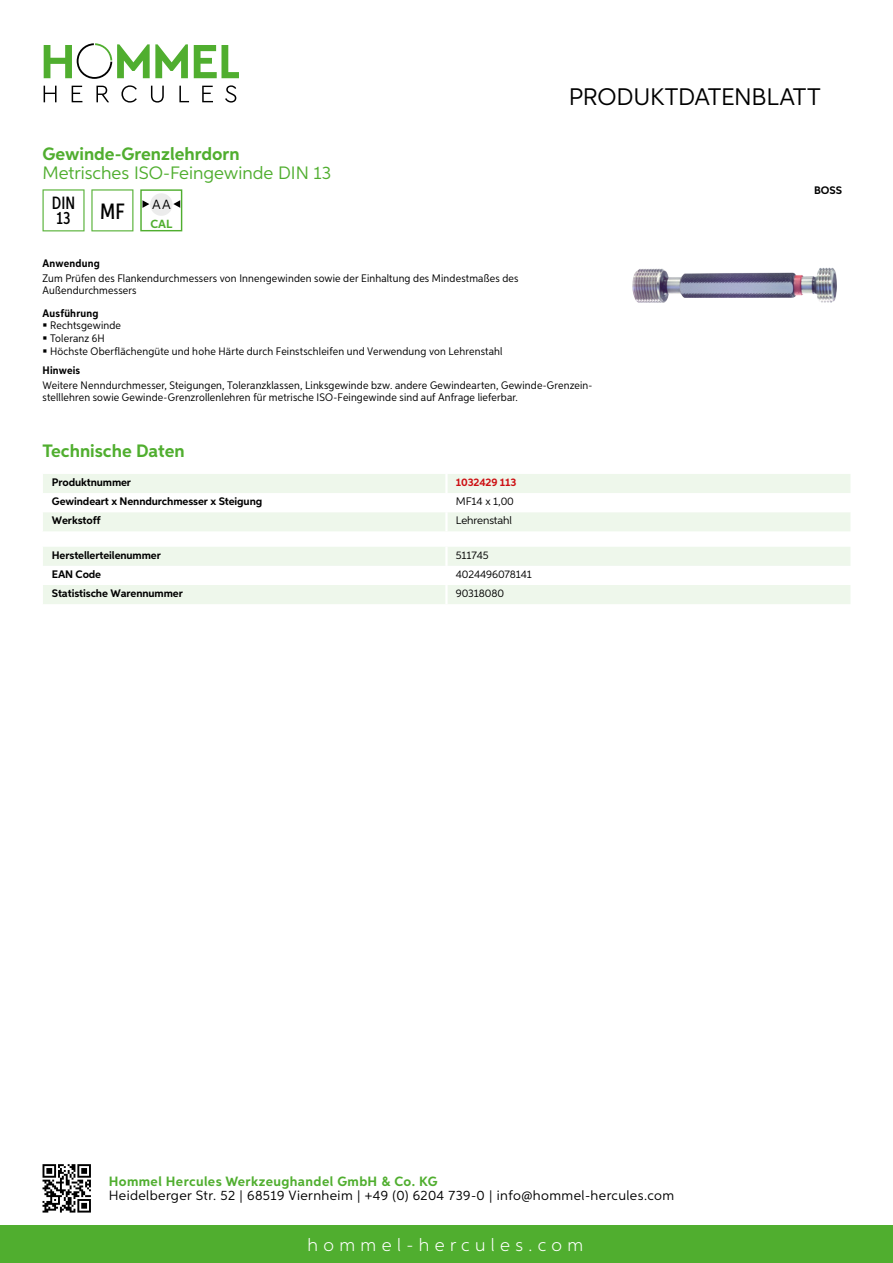
<style>
.page{position:relative;width:893px;height:1263px;background:#fff}
.page>*{position:absolute;margin:0;border:0;box-sizing:border-box;transform-origin:0 0}
.t1{font:24px "Aspira";letter-spacing:-.01em;color:#000}
.t2{font:700 18px "Aspira";color:#50ae2f}
.t3{font:18px "Aspira";color:#50ae2f}
.t4{font:300 18px "Aspira";letter-spacing:.3em;color:#fff}
.t5{font:500 17.85px/14.9px "Aspira XX Nar";color:#000}
.t6{font:13.5px "Aspira";letter-spacing:.03em;color:#000}
.t7{font:700 13.5px "Aspira";letter-spacing:.03em;color:#50ae2f}
.t8{font:13.35px "Aspira";color:#000}
.t9{font:700 11.85px "Aspira";color:#50ae2f}
.t10{font:10.95px/12px "Aspira Nar";letter-spacing:.015em;color:#000}
.t11{font:700 10.95px "Aspira";letter-spacing:-.01em;color:#000}
.t12{font:10.95px "Aspira";letter-spacing:-.01em;color:#000}
.t13{font:700 10.95px "Aspira Nar";letter-spacing:.02em;color:#000}
.t14{font:700 10.95px "Aspira";letter-spacing:-.01em;color:#cd1013}
</style>
<div class="page">
<div style="left:0;top:1226px;width:893px;height:37px;background:#50ae2f"></div>
<svg style="left:43px;top:1164px;width:48px;height:48px"></svg>
<svg style="left:194px;top:45px;width:45px;height:33px"></svg>
<svg style="left:44px;top:43px;width:144px;height:36px"></svg>
<svg style="left:44px;top:86px;width:13px;height:16px"></svg>
<svg style="left:72px;top:86px;width:10px;height:16px"></svg>
<svg style="left:96px;top:86px;width:13px;height:16px"></svg>
<svg style="left:121px;top:85px;width:16px;height:18px"></svg>
<svg style="left:151px;top:86px;width:13px;height:17px"></svg>
<svg style="left:179px;top:86px;width:10px;height:16px"></svg>
<svg style="left:202px;top:86px;width:11px;height:16px"></svg>
<svg style="left:225px;top:85px;width:11px;height:18px"></svg>
<svg style="left:43px;top:474px;width:807px;height:57px"></svg>
<hr style="left:445px;top:512px;width:3px;height:19px;background:#fff">
<svg style="left:43px;top:547px;width:807px;height:57px"></svg>
<hr style="left:445px;top:585px;width:3px;height:19px;background:#fff">
<svg style="left:43px;top:189px;width:42px;height:42px"></svg>
<svg style="left:91px;top:189px;width:42px;height:42px"></svg>
<div style="left:140px;top:189px;width:42px;height:42px;border:1px solid #50ae2f"></div>
<div style="left:150px;top:193px;width:23px;height:23px;background:#ececec;border-radius:50%"></div>
<svg style="left:173px;top:200px;width:7px;height:8px"></svg>
<svg style="left:142px;top:200px;width:7px;height:8px"></svg>
<img style="left:632px;top:267px;width:205px;height:36px">
<h2 class="t2" style="left:43px;top:142px;width:198px">Gewinde-Grenzlehrdorn</h2>
<h2 class="t3" style="left:43px;top:162px;width:290px">Metrisches ISO-Feingewinde DIN 13</h2>
<h3 class="t5" style="left:52px;top:196px;width:25px">DIN<br>13</h3>
<p class="t9" style="left:100px;top:216px;width:73px"><sup>MF</sup> CAL</p>
<p class="t8" style="left:152px;top:196px;width:20px">aa</p>
<h1 class="t1" style="left:569px;top:82px;width:253px">Produktdatenblatt</h1>
<p class="t11" style="left:814px;top:183px;width:29px">BOSS</p>
<p class="t13" style="left:43px;top:257px;width:59px">Anwendung</p>
<p class="t10" style="left:43px;top:273px;width:477px">Zum Prüfen des Flankendurchmessers von Innengewinden sowie der Einhaltung des Mindestmaßes des<br>Außendurchmessers</p>
<p class="t13" style="left:43px;top:306px;width:58px">Ausführung</p>
<p class="t10" style="left:50px;top:319px;width:454px;line-height:12.8px">Rechtsgewinde<br>Toleranz 6H<br>Höchste Oberflächengüte und hohe Härte durch Feinstschleifen und Verwendung von Lehrenstahl</p>
<p class="t13" style="left:43px;top:364px;width:39px">Hinweis</p>
<p class="t10" style="left:43px;top:379px;width:551px">Weitere Nenndurchmesser, Steigungen, Toleranzklassen, Linksgewinde bzw. andere Gewindearten, Gewinde-Grenzein&shy;stelllehren sowie Gewinde-Grenzrollenlehren für metrische ISO-Feingewinde sind auf Anfrage lieferbar.</p>
<h2 class="t2" style="left:43px;top:440px;width:144px">Technische Daten</h2>
<p class="t11" style="left:52px;top:475px;width:81px">Produktnummer</p>
<p class="t14" style="left:456px;top:475px;width:62px">1032429 113</p>
<p class="t11" style="left:52px;top:494px;width:212px">Gewindeart x Nenndurchmesser x Steigung</p>
<p class="t12" style="left:456px;top:495px;width:60px">MF14 x 1,00</p>
<p class="t11" style="left:52px;top:514px;width:50px">Werkstoff</p>
<p class="t12" style="left:456px;top:514px;width:58px">Lehrenstahl</p>
<p class="t11" style="left:52px;top:548px;width:111px">Herstellerteilenummer</p>
<p class="t12" style="left:456px;top:548px;width:34px">511745</p>
<p class="t11" style="left:52px;top:567px;width:51px">EAN Code</p>
<p class="t12" style="left:456px;top:567px;width:78px">4024496078141</p>
<p class="t11" style="left:52px;top:586px;width:132px">Statistische Warennummer</p>
<p class="t12" style="left:456px;top:586px;width:50px">90318080</p>
<p class="t7" style="left:109px;top:1172px;width:330px">Hommel Hercules Werkzeughandel GmbH &amp; Co. KG</p>
<p class="t6" style="left:109px;top:1187px;width:567px">Heidelberger Str. 52 | 68519 Viernheim | +49 (0) 6204 739-0 | info@hommel-hercules.com</p>
<h2 class="t4" style="left:307px;top:1234px;width:277px">hommel-hercules.com</h2>
</div>
